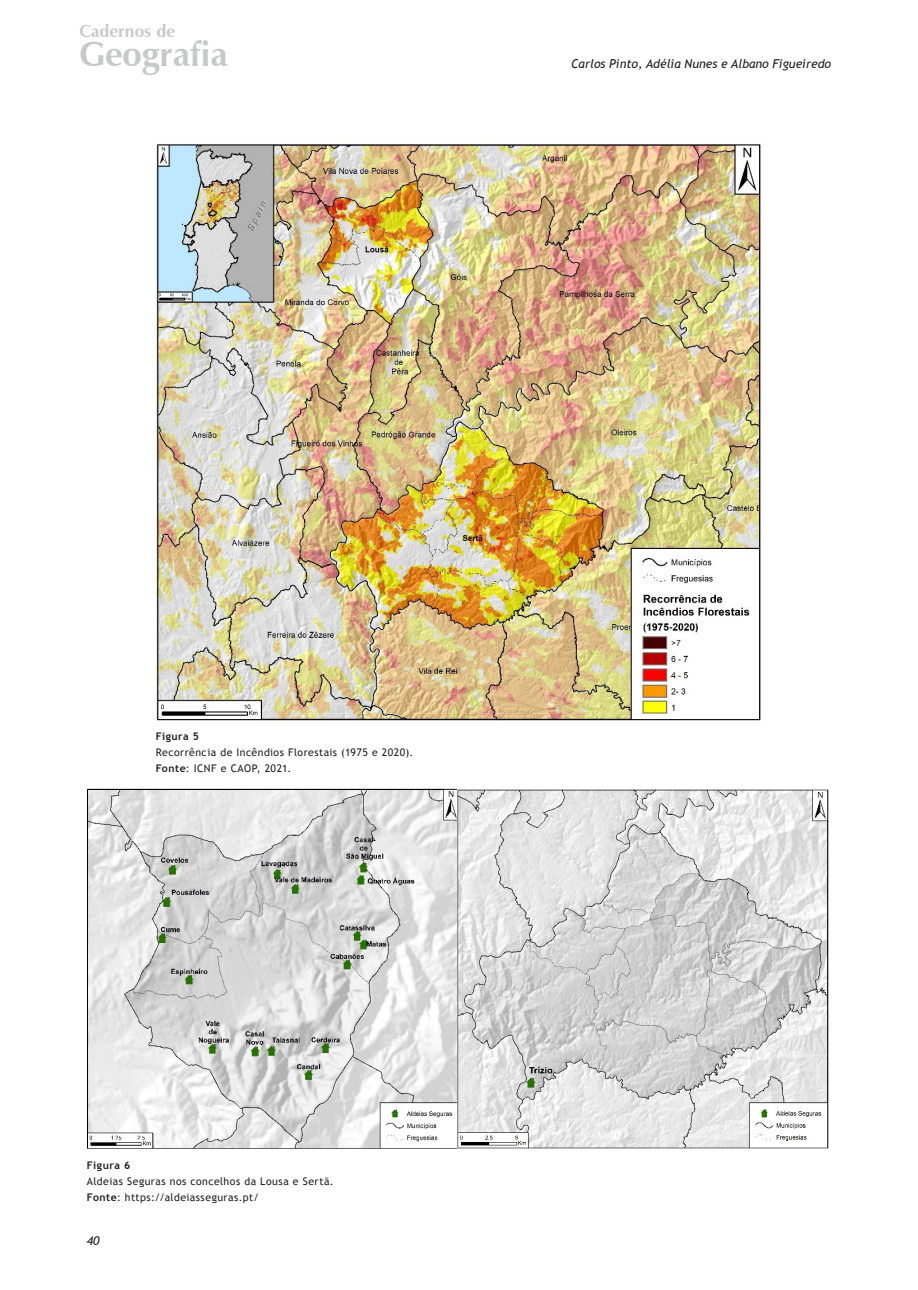
<style>
.page{position:relative;width:918px;height:1290px;background:#fff}
.page>*{position:absolute;margin:0;border:0;box-sizing:border-box;transform-origin:0 0}
.t1{font:700 34.48px "Zapf Humanist 601 BT";color:#c7c8ca}
.t2{font:700 17.32px "Zapf Humanist 601 BT";color:#c7c8ca}
.t3{font:italic 12.25px "Trebuchet MS";color:#231f20}
.t4{font:10.5px/15.8px "Trebuchet MS";letter-spacing:.045em;color:#231f20}
.t5{font:700 10.5px "Trebuchet MS";letter-spacing:.045em;color:#231f20}
.s1{font-weight:700}
</style>
<div class="page">
<img style="left:156px;top:143px;width:605px;height:578px">
<img style="left:87px;top:788px;width:371px;height:361px">
<img style="left:458px;top:789px;width:371px;height:360px">
<h2 class="t2" style="left:79px;top:21px;width:97px">Cadernos de</h2>
<h1 class="t1" style="left:79px;top:33px;width:150px">Geografia</h1>
<p class="t3" style="left:571px;top:56px;width:261px">Carlos Pinto, Adélia Nunes e Albano Figueiredo</p>
<p class="t5" style="left:156px;top:730px;width:45px">Figura 5</p>
<p class="t4" style="left:156px;top:744px;width:259px">Recorrência de Incêndios Florestais (1975 e 2020).<br><span class="s1">Fonte</span>: ICNF e CAOP, 2021.</p>
<p class="t5" style="left:87px;top:1159px;width:45px">Figura 6</p>
<p class="t4" style="left:87px;top:1173px;width:248px">Aldeias Seguras nos concelhos da Lousa e Sertã.<br><span class="s1">Fonte</span>: https://aldeiasseguras.pt/</p>
<p class="t3" style="left:87px;top:1233px;width:14px">40</p>
</div>
